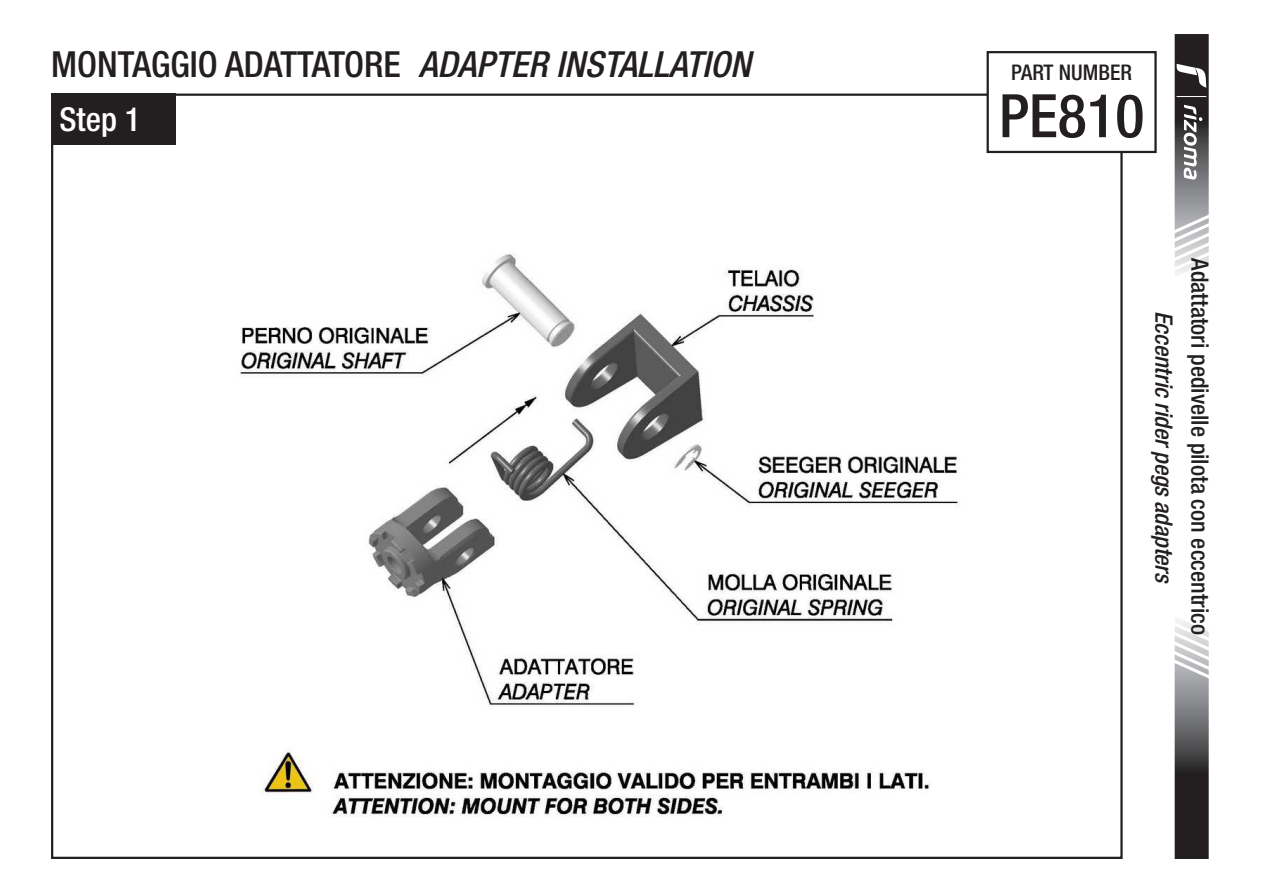
<style>
.page{position:relative;width:1263px;height:893px;background:#fff}
.page>*{position:absolute;margin:0;border:0;box-sizing:border-box;transform-origin:0 0}
.t1{font:500 condensed 60px "Helvetica Neue LT Std";color:#231f20}
.t2{font:500 condensed 36px "Helvetica Neue LT Std";color:#231f20}
.t3{font:500 condensed 33px "Helvetica Neue LT Std";color:#fff}
.t4{font:500 condensed 24px "Helvetica Neue LT Std";color:#231f20}
.t5{font:italic 500 condensed 24px "Helvetica Neue LT Std";color:#231f20}
.t6{font:500 condensed 21.6px "Helvetica Neue LT Std";color:#231f20}
.s1{font-style:italic}
</style>
<div class="page">
<img style="left:175px;top:103px;width:831px;height:714px">
<div style="left:51px;top:94px;width:124px;height:51px;background:#231f20"></div>
<svg style="left:1174px;top:620px;width:35px;height:239px;background:#706f70"></svg>
<svg style="left:1174px;top:34px;width:35px;height:240px"></svg>
<div style="left:988px;top:52px;width:167px;height:100px;background:#fff"></div>
<div style="left:986px;top:51px;width:171px;height:102px;border:2px solid #231f20"></div>
<p class="t2" style="left:51px;top:42px;width:701px">MONTAGGIO ADATTATORE <span class="s1">ADAPTER INSTALLATION</span></p>
<p class="t3" style="left:60px;top:99px;width:83px">Step 1</p>
<p class="t6" style="left:1011px;top:59px;width:122px">PART NUMBER</p>
<h1 class="t1" style="left:999px;top:80px;width:147px">PE810</h1>
<p class="t5" style="left:1178px;top:311px;width:274px;rotate:90deg">Eccentric rider pegs adapters</p>
<p class="t4" style="left:1214px;top:258px;width:378px;rotate:90deg">Adattatori pedivelle pilota con eccentrico</p>
</div>
